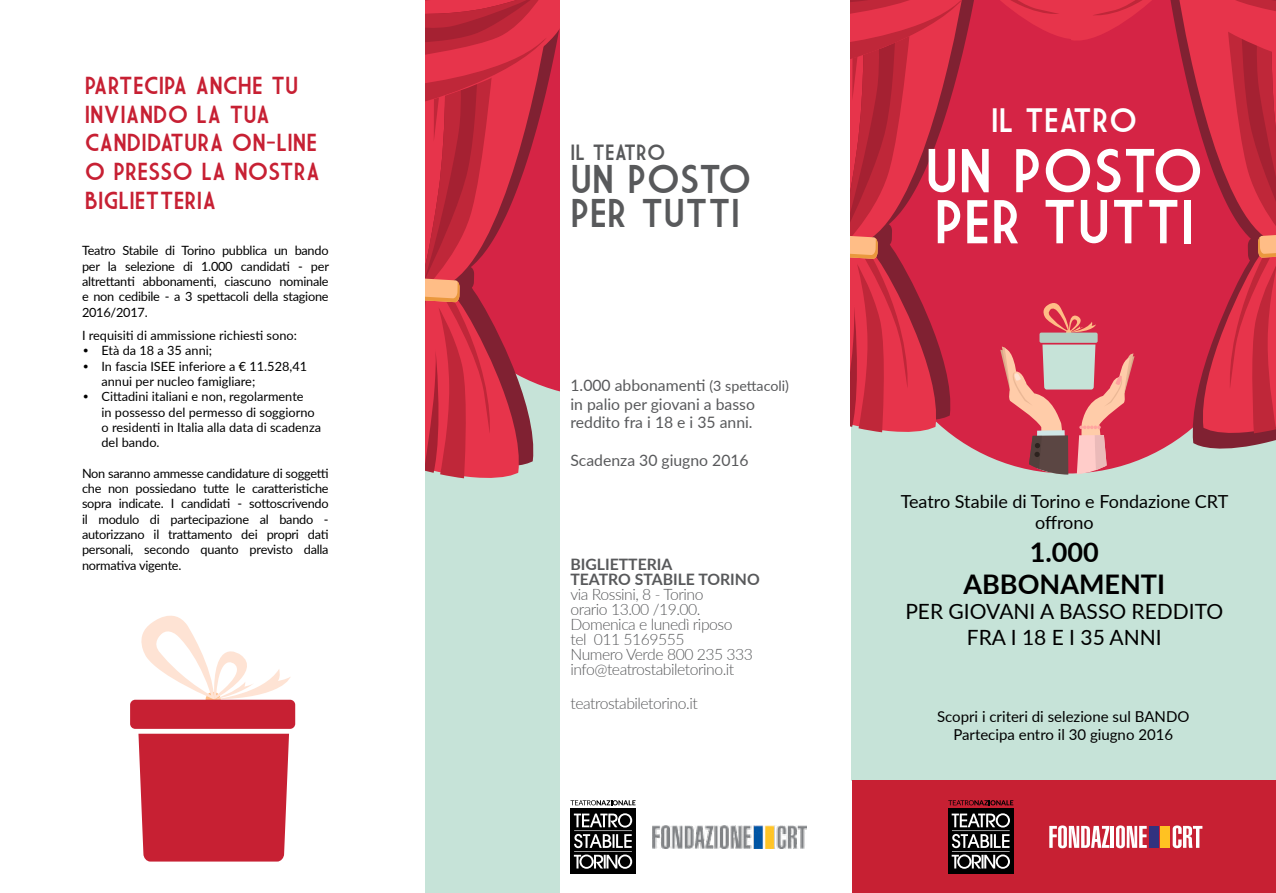
<style>
.page{position:relative;width:1276px;height:893px;background:#fff}
.page>*{position:absolute;margin:0;border:0;box-sizing:border-box;transform-origin:0 0}
.t1{font:60px/51px "Market Deco";color:#fff}
.t2{font:39px/33.2px "Market Deco";color:#58595b}
.t3{font:33px "Market Deco";color:#fff}
.t4{font:700 27px/32.4px "Lato";color:#000;text-align:center}
.t5{font:24px/28.8px "Market Deco";color:#c72033}
.t6{font:21.45px "Market Deco";color:#58595b}
.t7{font:21px/25.2px "Lato";color:#000;text-align:center}
.t8{font:18px/21.6px "Lato";color:#000;text-align:center}
.t9{font:300 15.75px/15px "Lato";letter-spacing:-.03em;color:#58595b}
.t10{font:15.75px/18.9px "Lato";color:#58595b}
.t11{font:700 15.75px/15px "Lato";color:#58595b}
.t12{font:15px/18px "Lato";color:#000;text-align:center}
.t13{font:12.75px/15.3px "Lato";color:#000;text-align:justify}
.s1{font-weight:300}
.s2{font-size:14.25px}
</style>
<div class="page">
<div style="left:851px;top:0;width:425px;height:781px;background:#c6e3d8"></div>
<svg style="left:850px;top:0;width:426px;height:475px;background:#d0384f"></svg>
<div style="left:852px;top:781px;width:424px;height:112px;background:#c72033"></div>
<div style="left:948px;top:808px;width:65px;height:65px;background:#000"></div>
<svg style="left:951px;top:813px;width:59px;height:56px"></svg>
<svg style="left:948px;top:800px;width:65px;height:5px"></svg>
<div style="left:1149px;top:826px;width:9px;height:22px;background:#32327f"></div>
<div style="left:1160px;top:826px;width:10px;height:22px;background:#ffc222"></div>
<hr style="left:1110px;top:826px;width:4px;height:22px;background:#fff">
<svg style="left:1116px;top:825px;width:30px;height:23px"></svg>
<svg style="left:1172px;top:825px;width:30px;height:23px"></svg>
<svg style="left:1049px;top:825px;width:60px;height:23px"></svg>
<div style="left:425px;top:1px;width:135px;height:892px;background:#c6e3d8"></div>
<svg style="left:425px;top:0;width:135px;height:479px;background:#cc354a"></svg>
<div style="left:138px;top:734px;width:151px;height:127px;background:#c72033"></div>
<div style="left:206px;top:692px;width:15px;height:15px;background:#ef987b;border-radius:50%"></div>
<svg style="left:141px;top:615px;width:150px;height:84px"></svg>
<div style="left:130px;top:700px;width:165px;height:29px;background:#c72033;border-radius:5px"></div>
<img style="left:653px;top:825px;width:153px;height:23px">
<div style="left:570px;top:808px;width:65px;height:65px;background:#000"></div>
<svg style="left:574px;top:813px;width:58px;height:56px"></svg>
<svg style="left:570px;top:800px;width:65px;height:5px"></svg>
<h3 class="t5" style="left:85px;top:71px;width:237px">PARTECIPA ANCHE TU<br>INVIANDO LA TUA<br>CANDIDATURA ON-LINE<br>O PRESSO LA NOSTRA<br>BIGLIETTERIA</h3>
<p class="t13" style="left:82px;top:243px;width:248px">Teatro Stabile di Torino pubblica un bando per la selezione di 1.000 candidati - per altrettanti abbonamenti, ciascuno nominale e non cedibile - a 3 spettacoli della stagione 2016/2017.</p>
<p class="t13" style="left:82px;top:327px;width:216px">I requisiti di ammissione richiesti sono:</p>
<p class="t13" style="left:82px;top:343px;width:132px"><span class="s1">•</span> Età da 18 a 35 anni;</p>
<p class="t13" style="left:101px;top:358px;width:207px;text-indent:-19px"><span class="s1">•</span> In fascia ISEE inferiore a € 11.528,41 annui per nucleo famigliare;</p>
<p class="t13" style="left:101px;top:388px;width:221px;text-align:left;text-indent:-19px"><span class="s1">•</span> Cittadini italiani e non, regolarmente<br>in possesso del permesso di soggiorno o residenti in Italia alla data di scadenza del bando.</p>
<p class="t13" style="left:82px;top:465px;width:248px">Non saranno ammesse candidature di soggetti che non possiedano tutte le caratteristiche sopra indicate. I candidati - sottoscrivendo il modulo di partecipazione al bando - autorizzano il trattamento dei propri dati personali, secondo quanto previsto dalla normativa vigente.</p>
<h3 class="t6" style="left:570px;top:141px;width:97px">IL TEATRO</h3>
<h2 class="t2" style="left:570px;top:162px;width:183px">UN POSTO<br>PER TUTTI</h2>
<p class="t10" style="left:570px;top:375px;width:220px">1.000 abbonamenti <span class="s2">(3 spettacoli) </span>in palio per giovani a basso reddito fra i 18 e i 35 anni.</p>
<p class="t10" style="left:570px;top:450px;width:180px">Scadenza 30 giugno 2016</p>
<p class="t11" style="left:570px;top:556px;width:44px">BIGLIETTE</p>
<p class="t11" style="left:570px;top:556px;width:95px;text-indent:76px">RIA<br>TEATRO STABI</p>
<p class="t11" style="left:678px;top:571px;width:63px">LE TO RINO</p>
<p class="t9" style="left:570px;top:586px;width:184px">via Rossini, 8 - Torino<br>orario 13.00 /19.00.<br>Domenica e lunedì riposo<br>tel 011 5169555<br>Numero Verde 800 235 333 info@teatrostabiletorino.it</p>
<p class="t9" style="left:570px;top:695px;width:129px">teatrostabiletorino.it</p>
<h3 class="t3" style="left:991px;top:102px;width:148px">IL TEATRO</h3>
<h1 class="t1" style="left:925px;top:145px;width:280px">UN POSTO<br>PER TUTTI</h1>
<h3 class="t8" style="left:900px;top:490px;width:329px">Teatro Stabile di Torino e Fondazione CRT offrono</h3>
<h3 class="t4" style="left:963px;top:535px;width:203px">1.000<br>ABBONAMENTI</h3>
<h3 class="t7" style="left:905px;top:598px;width:317px">per giovani A BASSO REDDITO fra i 18 e i 35 anni</h3>
<p class="t12" style="left:937px;top:707px;width:252px">Scopri i criteri di selezione sul BAN DO<br>Partecipa entro il 30 giugno 2016</p>
</div>
